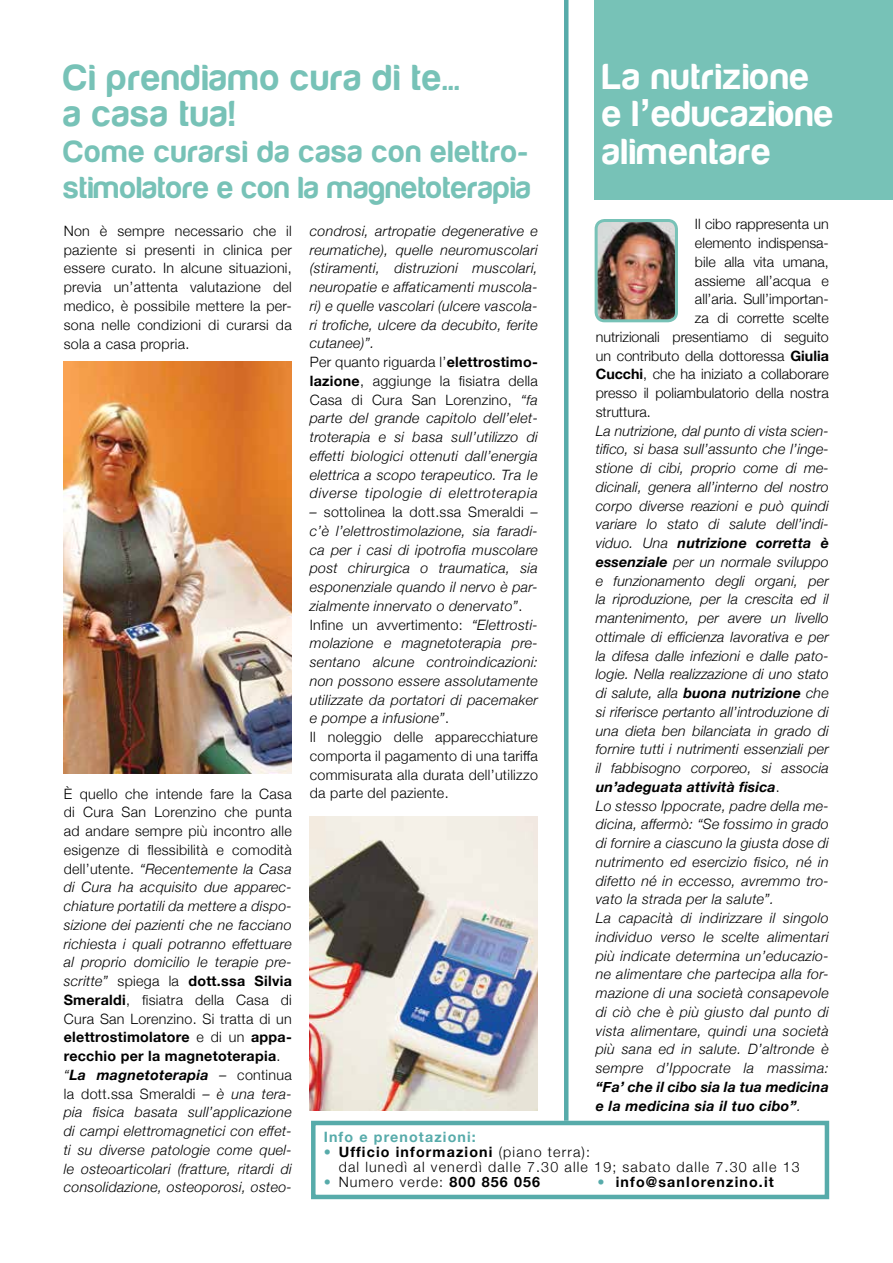
<style>
.page{position:relative;width:893px;height:1263px;background:#fff}
.page>*{position:absolute;margin:0;border:0;box-sizing:border-box;transform-origin:0 0}
.t1{font:37.5px/37.5px "Harabara";letter-spacing:.05em;color:#fff}
.t2{font:37.5px/36px "Harabara";letter-spacing:.05em;color:#77c2b7}
.t3{font:31.5px/36px "Harabara";letter-spacing:.03em;color:#77c2b7}
.t4{font:italic 300 14.25px/18.8px "Helvetica Neue";letter-spacing:.02em;color:#000}
.t5{font:300 14.25px/18.8px "Helvetica Neue";color:#000;text-align:justify}
.t6{font:300 14.25px/15px "Helvetica Neue";letter-spacing:.08em;color:#000}
.t7{font:italic 700 14.25px/18.8px "Helvetica Neue";letter-spacing:.01em;color:#000}
.t8{font:700 14.25px "Helvetica Neue";color:#000}
.t9{font:700 14.25px "Helvetica Neue";color:#57abaa}
.s1{font-family:"Helvetica Neue";font-weight:700}
.s2{font-style:normal}
.s3{font-weight:700;font-style:normal}
.s4{font-weight:700}
.s5{font-weight:300}
.s6{color:#57abaa}
.s7{font-weight:300;color:#57abaa}
</style>
<div class="page">
<div style="left:595px;top:0;width:298px;height:200px;background:#77c2b7"></div>
<hr style="left:564px;top:0;width:4px;height:1121px;background:#57abaa">
<img style="left:310px;top:816px;width:228px;height:295px">
<img style="left:64px;top:361px;width:228px;height:413px">
<img style="left:596px;top:220px;width:79px;height:101px">
<div style="left:595px;top:219px;width:83px;height:103px;border:3px solid #77c2b7;border-radius:9px"></div>
<div style="left:311px;top:1121px;width:518px;height:78px;border:4px solid #57abaa"></div>
<h1 class="t2" style="left:64px;top:61px;width:397px">Ci prendiamo cura di te... a casa tua!</h1>
<h2 class="t3" style="left:64px;top:134px;width:468px">Come curarsi da casa con elettro&shy;stimolatore e con la magnetoterapia</h2>
<h1 class="t1" style="left:603px;top:58px;width:232px">La nutrizione e l<span class="s1">’</span>educazione alimentare</h1>
<p class="t5" style="left:64px;top:220px;width:230px">Non è sempre necessario che il paziente si presenti in clinica per essere curato. In alcune situazioni, previa un’attenta valutazione del medico, è possibile mettere la per&shy;sona nelle condizioni di curarsi da sola a casa propria.</p>
<p class="t4" style="left:64px;top:783px;width:230px"><span class="s2">è quello che intende fare la Casa di Cura San Lorenzino che punta ad andare sempre più incontro alle esigenze di flessibilità e comodità dell’utente.</span> “Recentemente la Casa di Cura ha acquisito due apparec&shy;chiature portatili da mettere a dispo&shy;sizione dei pazienti che ne facciano richiesta i quali potranno effettuare al proprio domicilio le terapie pre&shy;scritte” <span class="s2">spiega la</span> <span class="s3">dott.ssa Silvia Smeraldi</span><span class="s2">, fisiatra della Casa di Cura San Lorenzino. Si tratta di un </span><span class="s3">elettrostimolatore</span> <span class="s2">e di un</span> <span class="s3">appa&shy;recchio per la magnetoterapia</span><span class="s2">. </span>“<span class="s4">La magnetoterapia</span> – <span class="s2">continua la dott.ssa Smeraldi</span> – è una tera&shy;pia fisica basata sull’applicazione di campi elettromagnetici con effet&shy;ti su diverse patologie come quel&shy;le osteoarticolari (fratture, ritardi di consolidazione, osteoporosi, osteo-</p>
<p class="t4" style="left:310px;top:220px;width:230px">condrosi, artropatie degenerative e reumatiche), quelle neuromuscolari (stiramenti, distruzioni muscolari, neuropatie e affaticamenti muscola&shy;ri) e quelle vascolari (ulcere vascola&shy;ri trofiche, ulcere da decubito, ferite cutanee)”.<br><span class="s2">Per quanto riguarda l’</span><span class="s3">elettrostimo&shy;lazione</span><span class="s2">, aggiunge la fisiatra della Casa di Cura San Lorenzino,</span> “fa parte del grande capitolo dell’elet&shy;troterapia e si basa sull’utilizzo di effetti biologici ottenuti dall’energia elettrica a scopo terapeutico. Tra le diverse tipologie di elettroterapia</p>
<p class="t4" style="left:310px;top:502px;width:230px">– <span class="s2">sottolinea la dott.ssa Smeraldi</span> – c’è l’elettrostimolazione, sia faradi&shy;ca per i casi di ipotrofia muscolare post chirurgica o traumatica, sia esponenziale quando il nervo è par&shy;zialmente innervato o denervato”<span class="s2">.<br>Infine un avvertimento:</span> “Elettrosti&shy;molazione e magnetoterapia pre&shy;sentano alcune controindicazioni: non possono essere assolutamente utilizzate da portatori di pacemaker e pompe a infusione”<span class="s2">.<br>Il noleggio delle apparecchiature comporta il pagamento di una tariffa commisurata alla durata dell’utilizzo da parte del paziente.</span></p>
<p class="t5" style="left:695px;top:214px;width:135px">Il cibo rappresenta un</p>
<p class="t5" style="left:695px;top:232px;width:135px">elemento indispensa-</p>
<p class="t5" style="left:695px;top:251px;width:135px">bile alla vita umana,</p>
<p class="t5" style="left:695px;top:270px;width:135px">assieme all’acqua e</p>
<p class="t5" style="left:695px;top:289px;width:135px">all’aria. Sull’importan-</p>
<p class="t5" style="left:695px;top:307px;width:135px">za di corrette scelte</p>
<p class="t5" style="left:596px;top:326px;width:235px">nutrizionali presentiamo di seguito</p>
<p class="t5" style="left:596px;top:345px;width:235px">un contributo della dottoressa <span class="s4">Giulia</span></p>
<p class="t5" style="left:596px;top:364px;width:235px"><span class="s4">Cucchi</span>, che ha iniziato a collaborare</p>
<p class="t5" style="left:596px;top:383px;width:235px">presso il poliambulatorio della nostra</p>
<p class="t5" style="left:596px;top:401px;width:57px">struttura.</p>
<p class="t4" style="left:596px;top:420px;width:235px">La nutrizione, dal punto di vista scien&shy;tifico, si basa sull’assunto che l’inge&shy;stione di cibi, proprio come di me&shy;dicinali, genera all’interno del nostro corpo diverse reazioni e può quindi variare lo stato di salute dell’indi&shy;viduo. Una <span class="s4">nutrizione corretta è essenziale</span> per un normale sviluppo e funzionamento degli organi, per la riproduzione, per la crescita ed il mantenimento, per avere un livello ottimale di efficienza lavorativa e per la difesa dalle infezioni e dalle pato&shy;logie. Nella realizzazione di uno stato di salute, alla <span class="s4">buona nutrizione</span> che si riferisce pertanto all’introduzione di una dieta ben bilanciata in grado di fornire tutti i nutrimenti essenziali per il fabbisogno corporeo, si associa <span class="s4">un’adeguata attività fisica</span><span class="s2">.<br></span>Lo stesso Ippocrate, padre della me&shy;dicina, affermò: “Se fossimo in grado di fornire a ciascuno la giusta dose di nutrimento ed esercizio fisico, né in difetto né in eccesso, avremmo tro&shy;vato la strada per la salute”.<br>La capacità di indirizzare il singolo individuo verso le scelte alimentari più indicate determina un’educazio&shy;ne alimentare che partecipa alla for&shy;mazione di una società consapevole di ciò che è più giusto dal punto di vista alimentare, quindi una società più sana ed in salute. D’altronde è sempre d’Ippocrate la massima:</p>
<p class="t7" style="left:596px;top:1078px;width:235px">“Fa’ che il cibo sia la tua medicina e la medicina sia il tuo cibo”<span class="s5">.</span></p>
<p class="t9" style="left:324px;top:1126px;width:154px">Info e prenotazioni:</p>
<p class="t6" style="left:339px;top:1143px;width:462px;text-indent:-15px"><span class="s6">•</span> <span class="s4">Ufficio informazioni</span> (piano terra):<br>dal lunedì al venerdì dalle 7.30 alle 19; sabato dalle 7.30 alle 13</p>
<p class="t6" style="left:324px;top:1173px;width:218px"><span class="s6">•</span> Numero verde: <span class="s4">800 856 056</span></p>
<p class="t8" style="left:597px;top:1171px;width:178px"><span class="s7">•</span> info@sanlorenzino.it</p>
</div>
